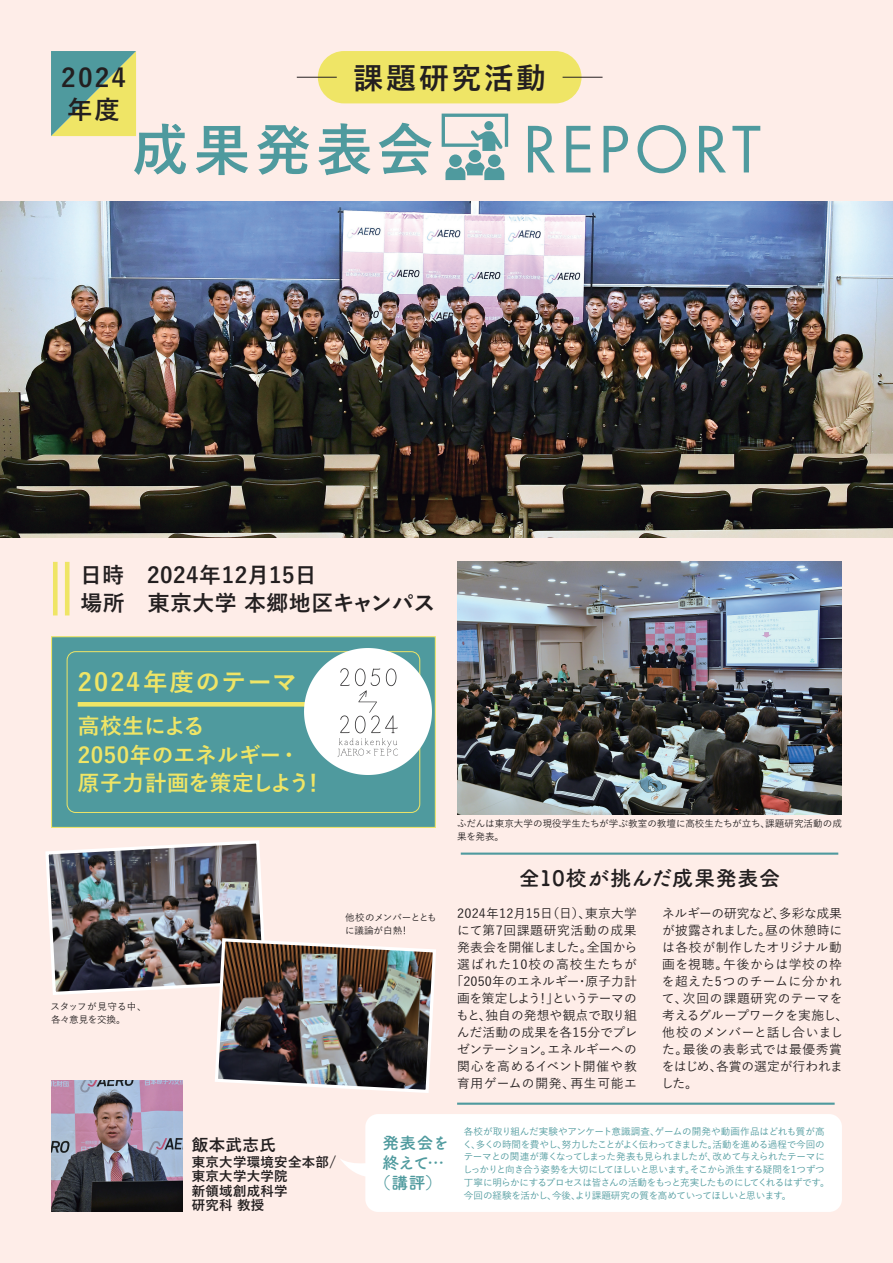
<style>
.page{position:relative;width:893px;height:1263px;background:#feede8}
.page>*{position:absolute;margin:0;border:0;box-sizing:border-box;transform-origin:0 0}
.t1{font:61.8px "Futura";letter-spacing:.075em;color:#4f9a9e}
.t2{font:700 56.25px "Yu Go Pr 6 N";letter-spacing:.09em;color:#4f9a9e}
.t3{font:700 29.85px "Yu Go Pr 6 N";letter-spacing:.09em;color:#231f20}
.t4{font:700 25.5px/32px "Yu Go Pr 6 N";letter-spacing:.085em;color:#231f20}
.t5{font:700 24.6px "Yu Go Pr 6 N";letter-spacing:.07em;color:#efe566}
.t6{font:700 21.9px/28.7px "Yu Go Pr 6 N";letter-spacing:.025em;color:#231f20}
.t7{font:700 21.75px/28.5px "Yu Go Pr 6 N";letter-spacing:.005em;color:#efe566}
.t8{font:700 21.3px "Tsuku B Rd Gothic";letter-spacing:.02em;color:#231f20}
.t9{font:700 16.8px/20.1px "Tsuku B Rd Gothic";letter-spacing:-.02em;color:#4f9a9e;text-align:center}
.t10{font:700 16.5px "Yu Go Pr 6 N";letter-spacing:.025em;color:#231f20}
.t11{font:700 13.35px/14.4px "Yu Go Pr 6 N";letter-spacing:.025em;color:#231f20}
.t12{font:500 12.75px/17px "Yu Go Pr 6 N";letter-spacing:.01em;color:#231f20;text-align:center}
.t13{font:500 9.6px/12.8px "Yu Go Pr 6 N";letter-spacing:-.04em;color:#4f9a9e}
.t14{font:500 9.6px/12.8px "Yu Go Pr 6 N";color:#231f20}
</style>
<div class="page">
<svg style="left:51px;top:51px;width:85px;height:85px;background:#9ebf82"></svg>
<div style="left:65px;top:562px;width:5px;height:53px;background:#efe566"></div>
<div style="left:53px;top:562px;width:5px;height:53px;background:#efe566"></div>
<div style="left:51px;top:636px;width:385px;height:192px;background:#4f9a9e;border:1px solid #efe566"></div>
<div style="left:67px;top:651px;width:353px;height:162px;border:1px solid #efe566;border-radius:9px"></div>
<div style="left:78px;top:702px;width:257px;height:5px;background:#efe566"></div>
<img style="left:305px;top:648px;width:126px;height:126px">
<img style="left:0;top:202px;width:893px;height:335px">
<img style="left:45px;top:840px;width:391px;height:253px">
<img style="left:51px;top:1080px;width:132px;height:132px">
<div style="left:318px;top:51px;width:263px;height:52px;background:#efe566;border-radius:26px"></div>
<hr style="left:297px;top:77px;width:40px;height:1px;background:#231f20">
<hr style="left:563px;top:77px;width:40px;height:1px;background:#231f20">
<div style="left:365px;top:1114px;width:477px;height:98px;background:#fff;border-radius:13px"></div>
<img style="left:457px;top:562px;width:385px;height:252px">
<svg style="left:442px;top:114px;width:66px;height:37px"></svg>
<div style="left:469px;top:150px;width:12px;height:12px;background:#4f9a9e;border-radius:50%"></div>
<div style="left:449px;top:154px;width:13px;height:13px;background:#4f9a9e;border-radius:50%"></div>
<div style="left:488px;top:154px;width:13px;height:13px;background:#4f9a9e;border-radius:50%"></div>
<svg style="left:445px;top:162px;width:59px;height:18px"></svg>
<hr style="left:461px;top:852px;width:377px;height:3px;background:#4f9a9e">
<hr style="left:457px;top:1102px;width:378px;height:3px;background:#4f9a9e">
<svg style="left:340px;top:1159px;width:25px;height:17px"></svg>
<h3 class="t4" style="left:61px;top:63px;width:66px">2024年度</h3>
<h3 class="t3" style="left:353px;top:61px;width:194px">課題研究活動</h3>
<h2 class="t2" style="left:132px;top:118px;width:303px">成果発表会</h2>
<h1 class="t1" style="left:523px;top:110px;width:239px">REPORT</h1>
<h3 class="t6" style="left:80px;top:561px;width:357px">日時　2024年12月15日<br>場所　東京大学 本郷地区キャンパス</h3>
<h3 class="t5" style="left:78px;top:668px;width:221px">2024年度のテーマ</h3>
<h3 class="t7" style="left:78px;top:712px;width:248px">高校生による<br>2050年のエネルギー・原子力計画を策定しよう！</h3>
<p class="t14" style="left:51px;top:999px;width:98px">スタッフが見守る中、各々意見を交換。</p>
<p class="t14" style="left:345px;top:910px;width:93px">他校のメンバーとともに議論が白熱！</p>
<p class="t14" style="left:457px;top:816px;width:386px">ふだんは東京大学の現役学生たちが学ぶ教室の教壇に高校生たちが立ち、課題研究活動の成果を発表。</p>
<h3 class="t8" style="left:519px;top:862px;width:263px">全10校が挑んだ成果発表会</h3>
<p class="t12" style="left:451px;top:903px;width:188px">2024年12月15日（日）、東京大学にて第7回課題研究活動の成果発表会を開催しました。全国から選ばれた10校の高校生たちが「2050年のエネルギー・原子力計画を策定しよう！」というテーマのもと、独自の発想や観点で取り組んだ活動の成果を各15分でプレゼンテーション。エネルギーへの関心を高めるイベント開催や教育用ゲームの開発、再生可能エ</p>
<p class="t12" style="left:661px;top:903px;width:189px;text-align:left">ネルギーの研究など、多彩な成果が披露されました。昼の休憩時には各校が制作したオリジナル動画を視聴。午後からは学校の枠を超えた5つのチームに分かれて、次回の課題研究のテーマを考えるグループワークを実施し、他校のメンバーと話し合いました。最後の表彰式では最優秀賞をはじめ、各賞の選定が行われました。</p>
<p class="t10" style="left:192px;top:1136px;width:86px">飯本武志氏</p>
<p class="t11" style="left:192px;top:1155px;width:146px">東京大学環境安全本部/東京大学大学院<br>新領域創成科学<br>研究科 教授</p>
<h3 class="t9" style="left:374px;top:1132px;width:76px">発表会を終えて…（講評）</h3>
<p class="t13" style="left:463px;top:1123px;width:368px">各校が取り組んだ実験やアンケート意識調査、ゲームの開発や動画作品はどれも質が高く、多くの時間を費やし、努力したことがよく伝わってきました。活動を進める過程で今回のテーマとの関連が薄くなってしまった発表も見られましたが、改めて与えられたテーマにしっかりと向き合う姿勢を大切にしてほしいと思います。そこから派生する疑問を1つずつ丁寧に明らかにするプロセスは皆さんの活動をもっと充実したものにしてくれるはずです。今回の経験を活かし、今後、より課題研究の質を高めていってほしいと思います。</p>
</div>
